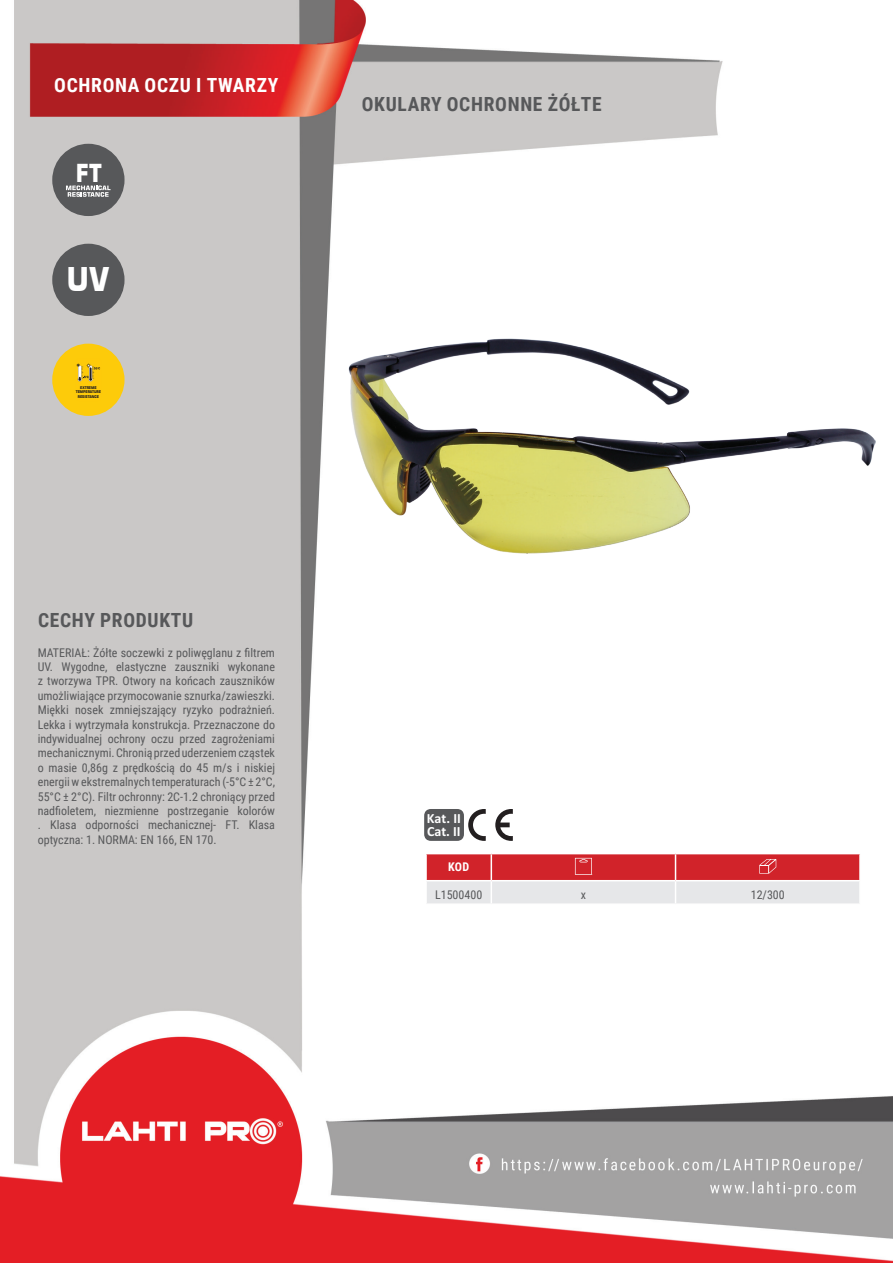
<style>
.page{position:relative;width:893px;height:1263px;background:#fff}
.page>*{position:absolute;margin:0;border:0;box-sizing:border-box;transform-origin:0 0}
.t1{font:700 32.7px "Square 721 BT";color:#fff;scale:.87 1}
.t2{font:700 24.75px "Square 721 BT";color:#fff;scale:.86 1}
.t3{font:700 19.5px "Roboto Condensed";letter-spacing:.035em;color:#57585a}
.t4{font:700 19.5px "Roboto Condensed";letter-spacing:.035em;color:#fff}
.t5{font:700 14.1px/12.9px "Calibri Profix";color:#fff}
.t6{font:12px/14.4px "Roboto Condensed";color:#57585a;text-align:justify}
.t7{font:700 12px "Roboto Condensed";color:#fff}
.t8{font:700 3.75px/4.5px "Square 721 BT";letter-spacing:-.01em;color:#231f20;text-align:center;scale:.86 1}
</style>
<div class="page">
<img style="left:0;top:0;width:893px;height:1263px">
<div style="left:52px;top:144px;width:73px;height:72px;background:#57585a;border-radius:50%"></div>
<div style="left:52px;top:244px;width:73px;height:72px;background:#57585a;border-radius:50%"></div>
<div style="left:52px;top:344px;width:73px;height:72px;background:#fdcb0a;border-radius:50%"></div>
<img style="left:349px;top:338px;width:527px;height:216px">
<hr style="left:425px;top:854px;width:2px;height:26px;background:#fff">
<hr style="left:425px;top:881px;width:2px;height:22px;background:#fff">
<hr style="left:859px;top:854px;width:2px;height:26px;background:#fff">
<hr style="left:859px;top:881px;width:2px;height:22px;background:#fff">
<hr style="left:675px;top:853px;width:186px;height:1px;background:#fff">
<hr style="left:425px;top:853px;width:66px;height:1px;background:#fff">
<hr style="left:425px;top:880px;width:66px;height:1px;background:#fff">
<hr style="left:675px;top:880px;width:186px;height:1px;background:#fff">
<hr style="left:425px;top:903px;width:66px;height:2px;background:#fff">
<hr style="left:491px;top:903px;width:184px;height:2px;background:#fff">
<hr style="left:675px;top:903px;width:186px;height:2px;background:#fff">
<svg style="left:426px;top:853px;width:434px;height:51px;background:#dd888c"></svg>
<div style="left:424px;top:809px;width:40px;height:32px;background:#57585a;border-radius:7px"></div>
<svg style="left:495px;top:809px;width:18px;height:32px"></svg>
<svg style="left:468px;top:809px;width:18px;height:32px"></svg>
<svg style="left:66px;top:185px;width:45px;height:12px"></svg>
<svg style="left:76px;top:363px;width:24px;height:19px"></svg>
<h3 class="t4" style="left:54px;top:71px;width:226px">OCHRONA OCZU I TWARZY</h3>
<h2 class="t2" style="left:76px;top:158px;width:32px">FT</h2>
<h1 class="t1" style="left:67px;top:259px;width:51px">UV</h1>
<p class="t8" style="left:76px;top:385px;width:31px">EXTREME<br>TEMPERATURE<br>RESISTANCE</p>
<h3 class="t3" style="left:362px;top:91px;width:241px">OKULARY OCHRONNE ŻÓŁTE</h3>
<h3 class="t3" style="left:38px;top:607px;width:157px">CECHY PRODUKTU</h3>
<p class="t6" style="left:38px;top:645px;width:239px">MATERIAŁ: Żółte soczewki z poliwęglanu z filtrem UV. Wygodne, elastyczne zauszniki wykonane z tworzywa TPR. Otwory na końcach zauszników umożliwiające przymocowanie sznurka/zawieszki.<br>Miękki nosek zmniejszający ryzyko podrażnień.<br>Lekka i wytrzymała konstrukcja. Przeznaczone do indywidualnej ochrony oczu przed zagrożeniami mechanicznymi. Chronią przed uderzeniem cząstek o masie 0,86g z prędkością do 45 m/s i niskiej energii w ekstremalnych temperaturach (-5°C ± 2°C, 55°C ± 2°C). Filtr ochronny: 2C-1.2 chroniący przed nadfioletem, niezmienne postrzeganie kolorów . Klasa odporności mechanicznej- FT. Klasa optyczna: 1. NORMA: EN 166, EN 170.</p>
<p class="t5" style="left:427px;top:811px;width:35px">Kat. II<br>Cat. II</p>
<p class="t7" style="left:448px;top:859px;width:23px">KOD</p>
<p class="t6" style="left:435px;top:887px;width:49px">L1500400</p>
<p class="t6" style="left:581px;top:887px;width:7px">x</p>
<p class="t6" style="left:751px;top:887px;width:36px">12/300</p>
</div>
